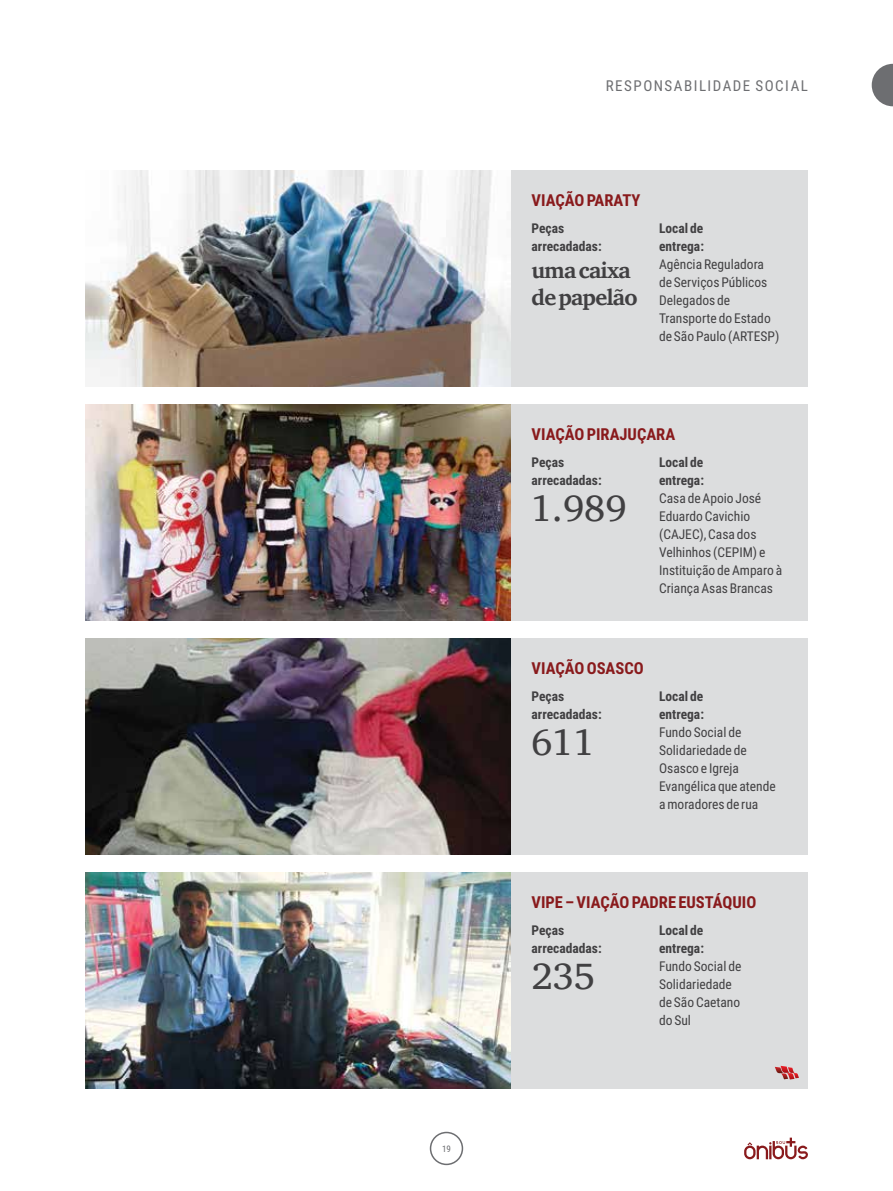
<style>
.page{position:relative;width:893px;height:1191px;background:#fff}
.page>*{position:absolute;margin:0;border:0;box-sizing:border-box;transform-origin:0 0}
.t1{font:37.5px "Charis SIL";color:#414042}
.t2{font:700 22.5px/27px "Charis SIL";letter-spacing:-.04em;color:#414042}
.t3{font:700 16.5px "Roboto Condensed";color:#891a1c}
.t4{font:15px "Roboto Condensed";color:#6d6e71}
.t5{font:13.5px/18px "Roboto Condensed";color:#414042}
.t6{font:700 13.5px/18px "Roboto Condensed";color:#414042}
.t7{font:9px "Roboto Condensed";color:#6d6e71}
</style>
<div class="page">
<div style="left:85px;top:170px;width:723px;height:216px;background:#dcddde"></div>
<img style="left:85px;top:170px;width:425px;height:216px">
<div style="left:85px;top:404px;width:723px;height:216px;background:#dcddde"></div>
<img style="left:85px;top:404px;width:425px;height:216px">
<div style="left:85px;top:638px;width:723px;height:216px;background:#dcddde"></div>
<img style="left:85px;top:638px;width:425px;height:216px">
<div style="left:85px;top:872px;width:723px;height:216px;background:#dcddde"></div>
<img style="left:85px;top:872px;width:425px;height:216px">
<svg style="left:775px;top:1065px;width:24px;height:14px"></svg>
<svg style="left:872px;top:64px;width:21px;height:42px"></svg>
<svg style="left:744px;top:1137px;width:64px;height:22px"></svg>
<div style="left:430px;top:1131px;width:33px;height:34px;border:2px solid #6d6e71;border-radius:50%"></div>
<p class="t7" style="left:442px;top:1142px;width:10px">19</p>
<p class="t4" style="left:606px;top:75px;width:20px">Responsabilidade</p>
<p class="t4" style="left:755px;top:75px;width:10px">social</p>
<p class="t3" style="left:531px;top:189px;width:74px">Viação Parat</p>
<p class="t3" style="left:632px;top:189px;width:10px">y</p>
<p class="t6" style="left:531px;top:219px;width:72px">Peças arrecadadas:</p>
<h2 class="t2" style="left:531px;top:257px;width:108px">uma caixa de papelão</h2>
<p class="t6" style="left:659px;top:219px;width:46px">Local de entrega:</p>
<p class="t5" style="left:659px;top:255px;width:122px">Agência Reguladora de Serviços Públicos<br>Delegados de<br>Transporte do Estado de São Paulo (ARTESP)</p>
<p class="t3" style="left:531px;top:423px;width:74px">Viação Piraju</p>
<p class="t3" style="left:637px;top:423px;width:20px">çara</p>
<p class="t6" style="left:531px;top:453px;width:72px">Peças arrecadadas:</p>
<h1 class="t1" style="left:531px;top:486px;width:96px">1.989</h1>
<p class="t6" style="left:659px;top:453px;width:46px">Local de entrega:</p>
<p class="t5" style="left:659px;top:489px;width:125px">Casa de Apoio José<br>Eduardo Cavichio (CAJEC), Casa dos<br>Velhinhos (CEPIM) e<br>Instituição de Amparo à<br>Criança Asas Brancas</p>
<p class="t3" style="left:531px;top:657px;width:76px">Viação Osasco</p>
<p class="t6" style="left:531px;top:687px;width:72px">Peças arrecadadas:</p>
<h1 class="t1" style="left:531px;top:720px;width:65px">611</h1>
<p class="t6" style="left:659px;top:687px;width:46px">Local de entrega:</p>
<p class="t5" style="left:659px;top:723px;width:118px">Fundo Social de<br>Solidariedade de<br>Osasco e Igreja<br>Evangélica que atende a moradores de rua</p>
<p class="t3" style="left:531px;top:891px;width:119px">VIPE – Viação Padre</p>
<p class="t3" style="left:678px;top:891px;width:54px">Eustáquio</p>
<p class="t6" style="left:531px;top:921px;width:72px">Peças arrecadadas:</p>
<h1 class="t1" style="left:531px;top:954px;width:65px">235</h1>
<p class="t6" style="left:659px;top:921px;width:46px">Local de entrega:</p>
<p class="t5" style="left:659px;top:957px;width:84px">Fundo Social de<br>Solidariedade de São Caetano do Sul</p>
</div>
